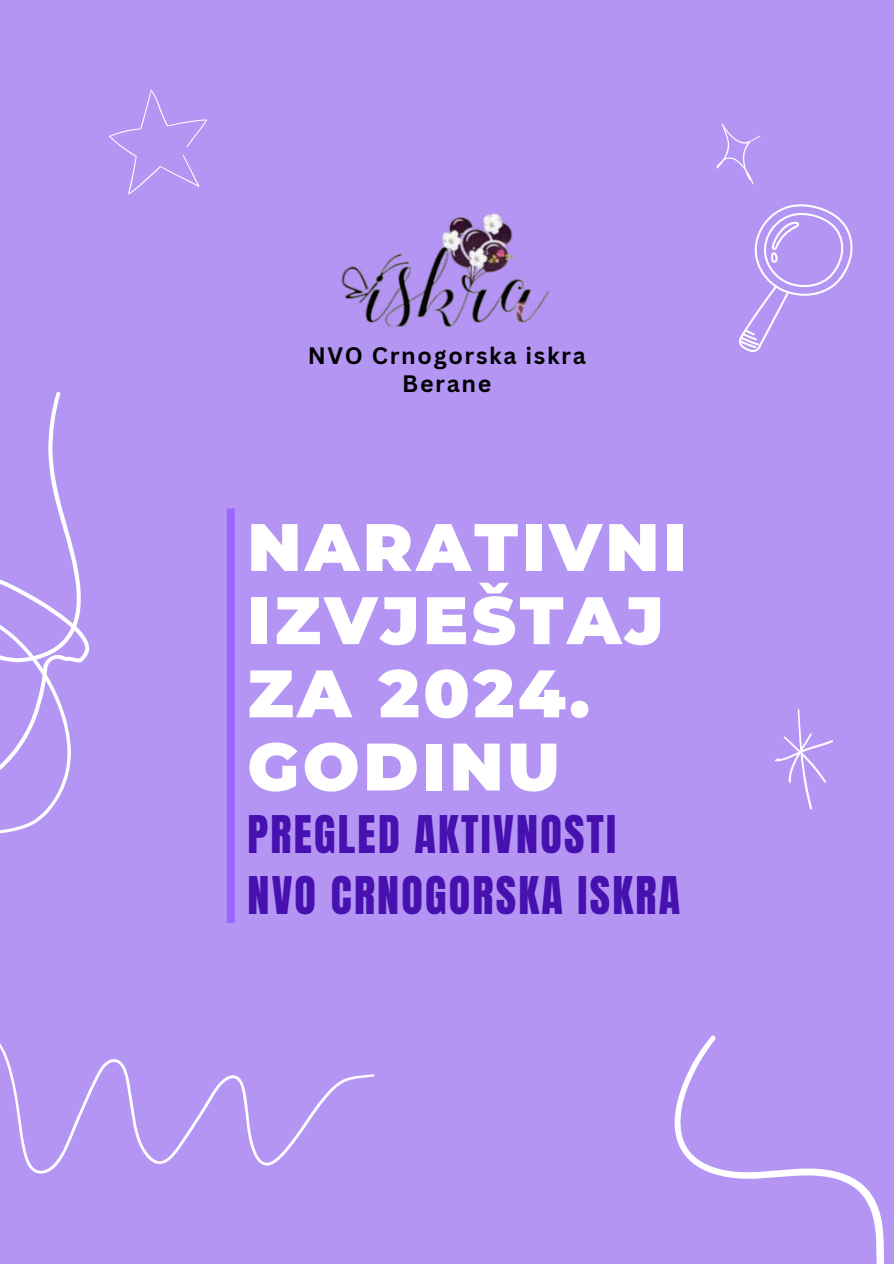
<style>
.page{position:relative;width:894px;height:1264px;background:#fff}
.page>*{position:absolute;margin:0;border:0;box-sizing:border-box;transform-origin:0 0}
.t1{font:900 66.9px/73.1px "Montserrat";letter-spacing:.055em;color:#fff}
.t2{font:44.1px/61.1px "Anton";letter-spacing:.05em;color:#4611af}
.t3{font:700 23.1px/27.3px "Canva Sans";letter-spacing:.075em;color:#000;text-align:center}
</style>
<div class="page">
<div style="left:0;top:0;width:893px;height:1263px;background:#b595f4"></div>
<svg style="left:0;top:392px;width:89px;height:441px"></svg>
<svg style="left:716px;top:124px;width:44px;height:61px"></svg>
<svg style="left:674px;top:1035px;width:210px;height:228px"></svg>
<svg style="left:0;top:1043px;width:375px;height:130px"></svg>
<svg style="left:775px;top:709px;width:58px;height:100px"></svg>
<svg style="left:109px;top:89px;width:98px;height:105px"></svg>
<svg style="left:739px;top:204px;width:114px;height:148px"></svg>
<div style="left:227px;top:508px;width:8px;height:414px;background:#9a66ff"></div>
<img style="left:341px;top:213px;width:208px;height:115px">
<p class="t3" style="left:307px;top:342px;width:280px">NVO Crnogorska iskra<br>Berane</p>
<h1 class="t1" style="left:247px;top:506px;width:440px">NARATIVNI<br>IZVJEŠTAJ<br>ZA 2024.<br>GODINU</h1>
<p class="t2" style="left:247px;top:807px;width:434px">PREGLED AKTIVNOSTI<br>NVO CRNOGORSKA ISKRA</p>
</div>
